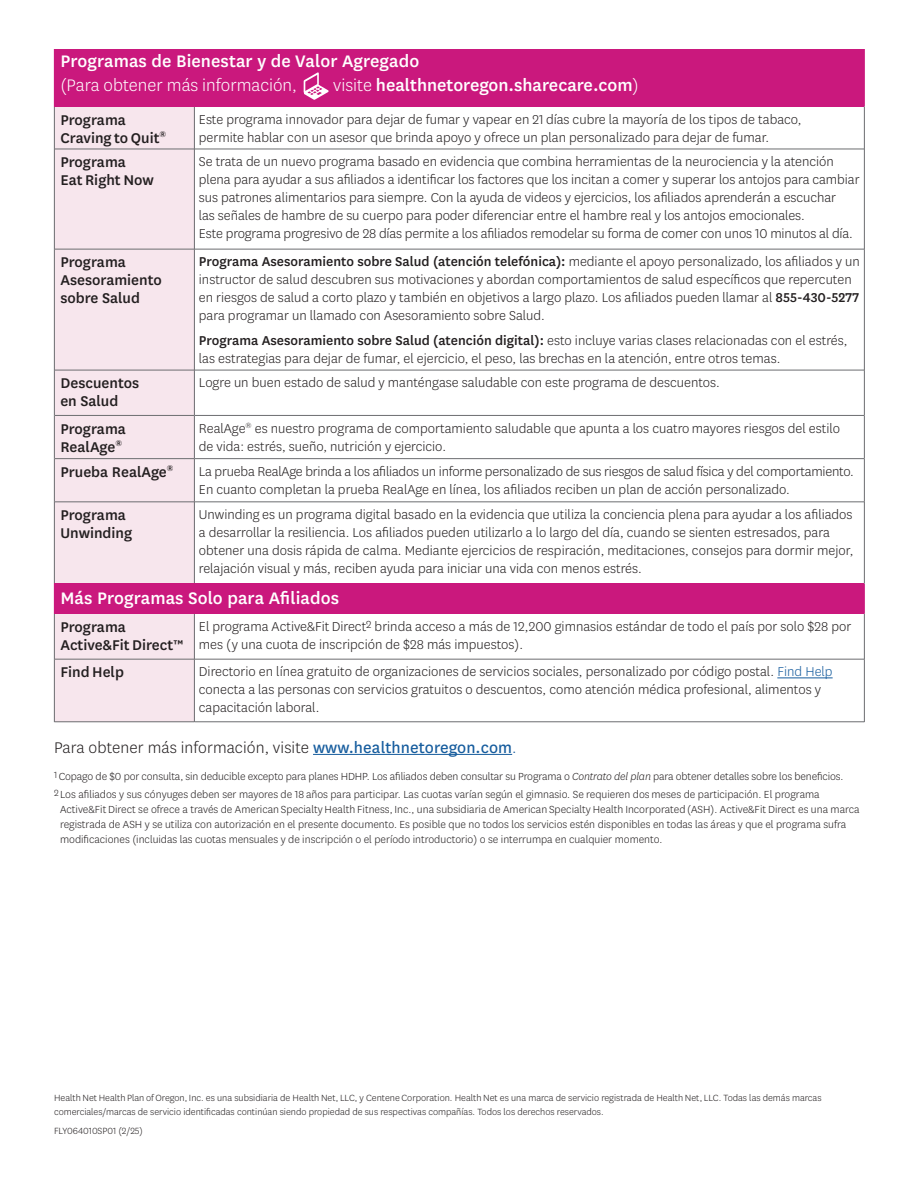
<style>
.page{position:relative;width:918px;height:1188px;background:#fff}
.page>*{position:absolute;margin:0;border:0;box-sizing:border-box;transform-origin:0 0}
.t1{font:500 19.5px "Centene Sans";letter-spacing:.005em;color:#fff}
.t2{font:300 19.5px "Centene Sans";color:#fff}
.t3{font:300 18px "Centene Sans";letter-spacing:.005em;color:#231f20}
.t4{font:500 16.5px/18px "Centene Sans";color:#231f20}
.t5{font:300 15px/18px "Centene Sans";color:#231f20}
.t6{font:300 12px/15px "Centene Sans";color:#231f20}
.t7{font:300 10.5px/13.5px "Centene Sans";color:#231f20}
.s1{font-weight:300}
.s2{font-weight:500}
.s3{color:#175d9e}
.s4{font-weight:400;color:#175d9e}
.s5{font-style:italic}
</style>
<div class="page">
<div style="left:54px;top:107px;width:140px;height:42px;background:#f7e6ed"></div>
<div style="left:54px;top:149px;width:140px;height:100px;background:#f7e6ed"></div>
<div style="left:54px;top:249px;width:140px;height:121px;background:#f7e6ed"></div>
<div style="left:54px;top:370px;width:140px;height:45px;background:#f7e6ed"></div>
<div style="left:54px;top:415px;width:140px;height:44px;background:#f7e6ed"></div>
<div style="left:54px;top:459px;width:140px;height:43px;background:#f7e6ed"></div>
<div style="left:54px;top:502px;width:140px;height:82px;background:#f7e6ed"></div>
<div style="left:54px;top:614px;width:140px;height:45px;background:#f7e6ed"></div>
<div style="left:54px;top:659px;width:140px;height:63px;background:#f7e6ed"></div>
<hr style="left:54px;top:107px;width:1px;height:42px;background:#6c6d70">
<hr style="left:54px;top:149px;width:1px;height:100px;background:#6c6d70">
<hr style="left:54px;top:249px;width:1px;height:121px;background:#6c6d70">
<hr style="left:54px;top:370px;width:1px;height:45px;background:#6c6d70">
<hr style="left:54px;top:415px;width:1px;height:44px;background:#6c6d70">
<hr style="left:54px;top:459px;width:1px;height:43px;background:#6c6d70">
<hr style="left:54px;top:502px;width:1px;height:82px;background:#6c6d70">
<hr style="left:54px;top:614px;width:1px;height:45px;background:#6c6d70">
<hr style="left:54px;top:659px;width:1px;height:63px;background:#6c6d70">
<hr style="left:55px;top:149px;width:139px;height:1px;background:#6c6d70">
<hr style="left:55px;top:415px;width:139px;height:1px;background:#6c6d70">
<hr style="left:55px;top:458px;width:139px;height:1px;background:#6c6d70">
<hr style="left:55px;top:501px;width:139px;height:1px;background:#6c6d70">
<hr style="left:55px;top:659px;width:139px;height:1px;background:#6c6d70">
<hr style="left:55px;top:721px;width:139px;height:1px;background:#6c6d70">
<hr style="left:194px;top:107px;width:1px;height:42px;background:#6c6d70">
<hr style="left:195px;top:149px;width:669px;height:1px;background:#6c6d70">
<hr style="left:194px;top:149px;width:1px;height:100px;background:#6c6d70">
<hr style="left:194px;top:249px;width:1px;height:121px;background:#6c6d70">
<hr style="left:194px;top:370px;width:1px;height:45px;background:#6c6d70">
<hr style="left:195px;top:415px;width:669px;height:1px;background:#6c6d70">
<hr style="left:194px;top:415px;width:1px;height:44px;background:#6c6d70">
<hr style="left:195px;top:458px;width:669px;height:1px;background:#6c6d70">
<hr style="left:194px;top:459px;width:1px;height:43px;background:#6c6d70">
<hr style="left:195px;top:501px;width:669px;height:1px;background:#6c6d70">
<hr style="left:194px;top:502px;width:1px;height:82px;background:#6c6d70">
<hr style="left:194px;top:614px;width:1px;height:45px;background:#6c6d70">
<hr style="left:195px;top:659px;width:669px;height:1px;background:#6c6d70">
<hr style="left:194px;top:659px;width:1px;height:63px;background:#6c6d70">
<hr style="left:195px;top:721px;width:669px;height:1px;background:#6c6d70">
<hr style="left:55px;top:370px;width:139px;height:1px;background:#6c6d70">
<hr style="left:195px;top:370px;width:669px;height:1px;background:#6c6d70">
<hr style="left:55px;top:249px;width:139px;height:1px;background:#6c6d70">
<hr style="left:195px;top:249px;width:669px;height:1px;background:#6c6d70">
<hr style="left:777px;top:678px;width:56px;height:1px;background:#175d9e">
<div style="left:54px;top:584px;width:810px;height:30px;background:#ca187d"></div>
<hr style="left:864px;top:47px;width:1px;height:60px;background:#ca187d">
<hr style="left:864px;top:584px;width:1px;height:30px;background:#ca187d">
<hr style="left:864px;top:107px;width:1px;height:42px;background:#6c6d70">
<hr style="left:864px;top:149px;width:1px;height:100px;background:#6c6d70">
<hr style="left:864px;top:249px;width:1px;height:121px;background:#6c6d70">
<hr style="left:864px;top:370px;width:1px;height:45px;background:#6c6d70">
<hr style="left:864px;top:415px;width:1px;height:44px;background:#6c6d70">
<hr style="left:864px;top:459px;width:1px;height:43px;background:#6c6d70">
<hr style="left:864px;top:502px;width:1px;height:82px;background:#6c6d70">
<hr style="left:864px;top:614px;width:1px;height:45px;background:#6c6d70">
<hr style="left:864px;top:659px;width:1px;height:63px;background:#6c6d70">
<div style="left:54px;top:47px;width:810px;height:60px;background:#ca187d"></div>
<hr style="left:313px;top:754px;width:199px;height:1px;background:#175d9e">
<svg style="left:304px;top:72px;width:24px;height:28px"></svg>
<div style="left:0;top:0;width:918px;height:48px;background:#fff"></div>
<p class="t1" style="left:60px;top:48px;width:360px">Programas de Bienestar y de Valor Agregado</p>
<p class="t2" style="left:60px;top:73px;width:238px">(Para obtener más información,</p>
<p class="t1" style="left:333px;top:72px;width:307px"><span class="s1">visite</span> healthnetoregon.sharecare.com<span class="s1">)</span></p>
<p class="t4" style="left:60px;top:110px;width:107px">Programa<br>Craving to Quit<sup>®</sup></p>
<p class="t5" style="left:199px;top:110px;width:604px">Este programa innovador para dejar de fumar y vapear en 21 días cubre la mayoría de los tipos de tabaco, permite hablar con un asesor que brinda apoyo y ofrece un plan personalizado para dejar de fumar.</p>
<p class="t4" style="left:60px;top:152px;width:95px">Programa<br>Eat Right Now</p>
<p class="t5" style="left:199px;top:152px;width:662px">Se trata de un nuevo programa basado en evidencia que combina herramientas de la neurociencia y la atención plena para ayudar a sus afiliados a identificar los factores que los incitan a comer y superar los antojos para cambiar sus patrones alimentarios para siempre. Con la ayuda de videos y ejercicios, los afiliados aprenderán a escuchar<br>las señales de hambre de su cuerpo para poder diferenciar entre el hambre real y los antojos emocionales.</p>
<p class="t5" style="left:199px;top:224px;width:656px">Este programa progresivo de 28 días permite a los afiliados remodelar su forma de comer con unos 10 minutos al día.</p>
<p class="t4" style="left:60px;top:252px;width:103px">Programa<br>Asesoramiento sobre Salud</p>
<p class="t5" style="left:199px;top:252px;width:662px"><span class="s2">Programa Asesoramiento sobre Salud (atención telefónica):</span> mediante el apoyo personalizado, los afiliados y un instructor de salud descubren sus motivaciones y abordan comportamientos de salud específicos que repercuten en riesgos de salud a corto plazo y también en objetivos a largo plazo. Los afiliados pueden llamar al <span class="s2">855‑430‑5277 </span>para programar un llamado con Asesoramiento sobre Salud.</p>
<p class="t5" style="left:199px;top:331px;width:650px"><span class="s2">Programa Asesoramiento sobre Salud (atención digital):</span> esto incluye varias clases relacionadas con el estrés, las estrategias para dejar de fumar, el ejercicio, el peso, las brechas en la atención, entre otros temas.</p>
<p class="t4" style="left:60px;top:373px;width:80px">Descuentos en Salud</p>
<p class="t5" style="left:199px;top:373px;width:523px">Logre un buen estado de salud y manténgase saludable con este programa de descuentos.</p>
<p class="t4" style="left:60px;top:419px;width:67px">Programa<br>RealAge<sup>®</sup></p>
<p class="t5" style="left:199px;top:419px;width:643px">RealAge<sup>®</sup> es nuestro programa de comportamiento saludable que apunta a los cuatro mayores riesgos del estilo de vida: estrés, sueño, nutrición y ejercicio.</p>
<p class="t4" style="left:60px;top:462px;width:115px">Prueba RealAge<sup>®</sup></p>
<p class="t5" style="left:199px;top:462px;width:657px">La prueba RealAge brinda a los afiliados un informe personalizado de sus riesgos de salud física y del comportamiento.<br>En cuanto completan la prueba RealAge en línea, los afiliados reciben un plan de acción personalizado.</p>
<p class="t4" style="left:60px;top:505px;width:73px">Programa<br>Unwinding</p>
<p class="t5" style="left:199px;top:505px;width:656px">Unwinding es un programa digital basado en la evidencia que utiliza la conciencia plena para ayudar a los afiliados a desarrollar la resiliencia. Los afiliados pueden utilizarlo a lo largo del día, cuando se sienten estresados, para obtener una dosis rápida de calma. Mediante ejercicios de respiración, meditaciones, consejos para dormir mejor, relajación visual y más, reciben ayuda para iniciar una vida con menos estrés.</p>
<p class="t1" style="left:60px;top:585px;width:280px">Más Programas Solo para Afiliados</p>
<p class="t4" style="left:60px;top:617px;width:124px">Programa<br>Active&amp;Fit Direct™</p>
<p class="t5" style="left:199px;top:617px;width:654px">El programa Active&amp;Fit Direct<sup>2</sup> brinda acceso a más de 12,200 gimnasios estándar de todo el país por solo $28 por</p>
<p class="t5" style="left:199px;top:635px;width:326px">mes (y una cuota de inscripción de $28 más impuestos).</p>
<p class="t4" style="left:60px;top:662px;width:65px">Find Help</p>
<p class="t5" style="left:199px;top:662px;width:635px">Directorio en línea gratuito de organizaciones de servicios sociales, personalizado por código postal. <span class="s3">Find Help </span>conecta a las personas con servicios gratuitos o descuentos, como atención médica profesional, alimentos y capacitación laboral.</p>
<p class="t3" style="left:54px;top:736px;width:464px">Para obtener más información, visite <span class="s4">www.healthnetoregon.com</span><span class="s3">.</span></p>
<p class="t6" style="left:54px;top:768px;width:791px"><sup>1</sup> Copago de $0 por consulta, sin deducible excepto para planes HDHP. Los afiliados deben consultar su Programa o <span class="s5">Contrato del plan</span> para obtener detalles sobre los beneficios.</p>
<p class="t6" style="left:60px;top:786px;width:801px;text-indent:-6px"><sup>2</sup> Los afiliados y sus cónyuges deben ser mayores de 18 años para participar. Las cuotas varían según el gimnasio. Se requieren dos meses de participación. El programa Active&amp;Fit Direct se ofrece a través de American Specialty Health Fitness, Inc., una subsidiaria de American Specialty Health Incorporated (ASH). Active&amp;Fit Direct es una marca registrada de ASH y se utiliza con autorización en el presente documento. Es posible que no todos los servicios estén disponibles en todas las áreas y que el programa sufra modificaciones (incluidas las cuotas mensuales y de inscripción o el período introductorio) o se interrumpa en cualquier momento.</p>
<p class="t7" style="left:54px;top:1091px;width:769px">Health Net Health Plan of Oregon, Inc. es una subsidiaria de Health Net, LLC, y Centene Corporation. Health Net es una marca de servicio registrada de Health Net, LLC. Todas las demás marcas comerciales/marcas de servicio identificadas continúan siendo propiedad de sus respectivas compañías. Todos los derechos reservados.</p>
<p class="t7" style="left:54px;top:1124px;width:90px">FLY064010SP01 (2/25)</p>
</div>
